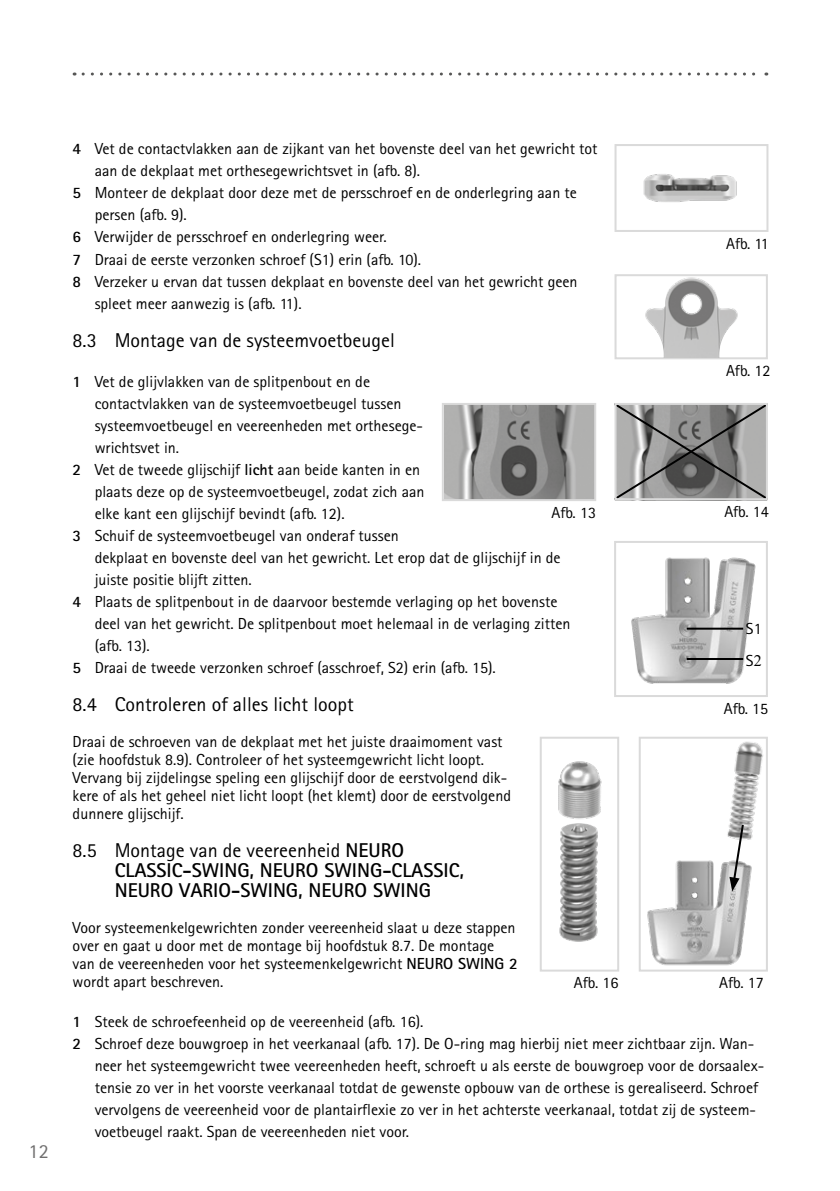
<style>
.page{position:relative;width:840px;height:1191px;background:#fff}
.page>*{position:absolute;margin:0;border:0;box-sizing:border-box;transform-origin:0 0}
.t1{font:700 20px/20px "Rotis Sans Serif Pro";color:#000}
.t2{font:20px "Rotis Sans Serif Pro";color:#000}
.t3{font:20px "Rotis Sans Serif Pro";color:#706f6f}
.t4{font:16px/18px "Rotis Sans Serif Pro";color:#000}
.s1{font-weight:700}
.s2{font-weight:400}
.s3{font-family:"Times New Roman"}
</style>
<div class="page">
<svg style="left:83px;top:73px;width:683px;height:3px"></svg>
<img style="left:643px;top:174px;width:94px;height:28px">
<div style="left:614px;top:144px;width:154px;height:88px;border:2px solid #dadada"></div>
<div style="left:614px;top:274px;width:153px;height:85px;border:2px solid #dadada"></div>
<img style="left:643px;top:276px;width:96px;height:82px">
<img style="left:444px;top:406px;width:149px;height:92px">
<div style="left:441px;top:403px;width:155px;height:98px;border:2px solid #dadada"></div>
<svg style="left:614px;top:403px;width:154px;height:98px;background:#8a8a89"></svg>
<div style="left:614px;top:403px;width:153px;height:97px;border:2px solid #dadada"></div>
<img style="left:631px;top:557px;width:125px;height:127px">
<div style="left:613px;top:541px;width:154px;height:156px;border:2px solid #dadada"></div>
<hr style="left:686px;top:627px;width:56px;height:2px;background:#000">
<hr style="left:686px;top:658px;width:56px;height:2px;background:#000">
<img style="left:558px;top:761px;width:44px;height:181px">
<div style="left:539px;top:736px;width:80px;height:235px;border:2px solid #dadada"></div>
<img style="left:647px;top:860px;width:105px;height:106px">
<div style="left:638px;top:736px;width:129px;height:235px;border:2px solid #dadada"></div>
<img style="left:727px;top:742px;width:38px;height:103px">
<svg style="left:729px;top:822px;width:15px;height:69px"></svg>
<p class="t3" style="left:29px;top:1139px;width:21px">12</p>
<p class="t4" style="left:73px;top:140px;width:526px"><span class="s1">4</span> Vet de contactvlakken aan de zijkant van het bovenste deel van het gewricht tot</p>
<p class="t4" style="left:95px;top:162px;width:327px">aan de dekplaat met orthesegewrichtsvet in (afb. 8).</p>
<p class="t4" style="left:73px;top:184px;width:505px"><span class="s1">5</span> Monteer de dekplaat door deze met de persschroef en de onderlegring aan te</p>
<p class="t4" style="left:95px;top:206px;width:94px">persen (afb. 9).</p>
<p class="t4" style="left:73px;top:228px;width:315px"><span class="s1">6</span> Verwijder de persschroef en onderlegring weer.</p>
<p class="t4" style="left:73px;top:250px;width:350px"><span class="s1">7</span> Draai de eerste verzonken schroef (S1) erin (afb. 10).</p>
<p class="t4" style="left:73px;top:272px;width:506px"><span class="s1">8</span> Verzeker u ervan dat tussen dekplaat en bovenste deel van het gewricht geen</p>
<p class="t4" style="left:95px;top:294px;width:208px">spleet meer aanwezig is (afb. 11).</p>
<p class="t2" style="left:73px;top:328px;width:323px">8.3 Montage van de systeemvoetbeugel</p>
<p class="t4" style="left:73px;top:372px;width:299px"><span class="s1">1</span> Vet de glijvlakken van de splitpenbout en de</p>
<p class="t4" style="left:95px;top:394px;width:308px">contactvlakken van de systeemvoetbeugel tussen</p>
<p class="t4" style="left:95px;top:416px;width:330px">systeemvoetbeugel en veereenheden met orthesege-</p>
<p class="t4" style="left:95px;top:438px;width:86px">wrichtsvet in.</p>
<p class="t4" style="left:73px;top:460px;width:349px"><span class="s1">2</span> Vet de tweede glijschijf <span class="s1">licht</span> aan beide kanten in en</p>
<p class="t4" style="left:95px;top:482px;width:331px">plaats deze op de systeemvoetbeugel, zodat zich aan</p>
<p class="t4" style="left:95px;top:504px;width:251px">elke kant een glijschijf bevindt (afb. 12).</p>
<p class="t4" style="left:73px;top:526px;width:327px"><span class="s1">3</span> Schuif de systeemvoetbeugel van onderaf tussen</p>
<p class="t4" style="left:95px;top:548px;width:467px">dekplaat en bovenste deel van het gewricht. Let erop dat de glijschijf in de</p>
<p class="t4" style="left:95px;top:570px;width:158px">juiste positie blijft zitten.</p>
<p class="t4" style="left:73px;top:592px;width:486px"><span class="s1">4</span> Plaats de splitpenbout in de daarvoor bestemde verlaging op het bovenste</p>
<p class="t4" style="left:95px;top:614px;width:477px">deel van het gewricht. De splitpenbout moet helemaal in de verlaging zitten</p>
<p class="t4" style="left:95px;top:636px;width:57px">(afb. 13).</p>
<p class="t4" style="left:73px;top:658px;width:424px"><span class="s1">5</span> Draai de tweede verzonken schroef (asschroef, S2) erin (afb. 15).</p>
<p class="t2" style="left:73px;top:692px;width:282px">8.4 Controleren of alles licht loopt</p>
<p class="t4" style="left:73px;top:732px;width:440px">Draai de schroeven van de dekplaat met het juiste draaimoment vast (zie hoofdstuk 8.9). Controleer of het systeemgewricht licht loopt.<br>Vervang bij zijdelingse speling een glijschijf door de eerstvolgend dik&shy;kere of als het geheel niet licht loopt (het klemt) door de eerstvolgend dunnere glijschijf.</p>
<p class="t1" style="left:115px;top:839px;width:350px;text-indent:-42px"><span class="s2">8.5 Montage van de veereenheid</span> NEURO<br>CLASSIC-SWING, NEURO SWING-CLASSIC,<br>NEURO VARIO-SWING, NEURO SWING</p>
<p class="t4" style="left:73px;top:918px;width:446px">Voor systeemenkelgewrichten zonder veereenheid slaat u deze stappen over en gaat u door met de montage bij hoofdstuk 8.7. De montage van de veereenheden voor het systeemenkelgewricht <span class="s1">NEURO SWING 2 </span>wordt apart beschreven.</p>
<p class="t4" style="left:73px;top:1012px;width:352px"><span class="s1">1</span> Steek de schroefeenheid op de veereenheid (afb. 16).</p>
<p class="t4" style="left:73px;top:1034px;width:683px"><span class="s1">2</span> Schroef deze bouwgroep in het veerkanaal (afb. 17). De O-ring mag hierbij niet meer zichtbaar zijn. Wan-</p>
<p class="t4" style="left:95px;top:1056px;width:670px">neer het systeemgewricht twee veereenheden heeft, schroeft u als eerste de bouwgroep voor de dorsaalex-</p>
<p class="t4" style="left:95px;top:1078px;width:664px">tensie zo ver in het voorste veerkanaal totdat de gewenste opbouw van de orthese is gerealiseerd. Schroef</p>
<p class="t4" style="left:95px;top:1100px;width:662px">vervolgens de veereenheid voor de plantairflexie zo ver in het achterste veerkanaal, totdat zij de systeem-</p>
<p class="t4" style="left:95px;top:1122px;width:316px">voetbeugel raakt. Span de veereenheden niet voor.</p>
<p class="t4" style="left:725px;top:235px;width:44px">Afb. 11</p>
<p class="t4" style="left:725px;top:362px;width:46px">Afb. 12</p>
<p class="t4" style="left:551px;top:503px;width:46px">Afb. 13</p>
<p class="t4" style="left:724px;top:503px;width:46px">Afb. 14</p>
<p class="t4" style="left:745px;top:613px;width:17px;line-height:31.8px">S1<br>S<span class="s3">2</span></p>
<p class="t4" style="left:723px;top:699px;width:46px">Afb. 15</p>
<p class="t4" style="left:573px;top:974px;width:46px">Afb. 16</p>
<p class="t4" style="left:718px;top:974px;width:46px">Afb. 17</p>
</div>
